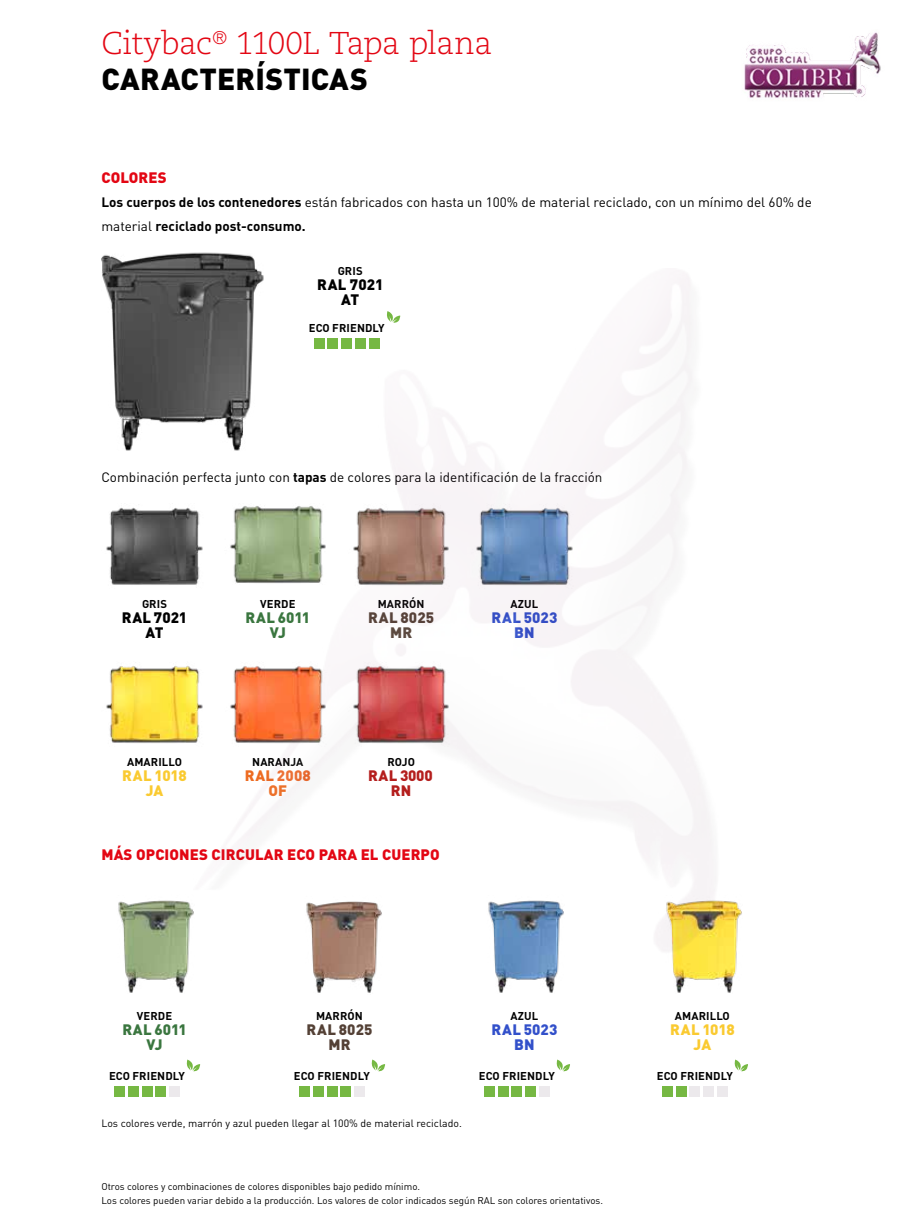
<style>
.page{position:relative;width:918px;height:1224px;background:#fff}
.page>*{position:absolute;margin:0;border:0;box-sizing:border-box;transform-origin:0 0}
.t1{font:300 31.5px "Caecilia LT Pro 45";letter-spacing:-.02em;color:#e30613}
.t2{font:900 30px "DIN Pro";letter-spacing:.01em;color:#000}
.t3{font:900 15px "DIN Pro";letter-spacing:.01em;color:#e30613}
.t4{font:900 15px/15px "DIN Pro";letter-spacing:.005em;color:#000;text-align:center}
.t5{font:900 15px/15px "DIN Pro";letter-spacing:-.005em;color:#3a763f;text-align:center}
.t6{font:900 15px/15px "DIN Pro";letter-spacing:.015em;color:#544136;text-align:center}
.t7{font:900 15px/15px "DIN Pro";letter-spacing:.015em;color:#3250ca;text-align:center}
.t8{font:900 15px/15px "DIN Pro";letter-spacing:-.005em;color:#faca30;text-align:center}
.t9{font:900 15px/15px "DIN Pro";letter-spacing:.02em;color:#ed6b21;text-align:center}
.t10{font:900 15px/15px "DIN Pro";letter-spacing:.005em;color:#b41e1d;text-align:center}
.t11{font:13.5px/24px "DIN Pro";color:#000}
.t12{font:700 11.25px "DIN Pro";letter-spacing:.01em;color:#000}
.t13{font:10.5px "DIN Pro";color:#000}
.t14{font:9.75px/13.5px "DIN Pro";color:#000}
.s1{font-weight:700}
.s2{color:#ed6a2b}
</style>
<div class="page">
<img style="left:106px;top:507px;width:87px;height:78px">
<img style="left:106px;top:666px;width:87px;height:77px">
<img style="left:101px;top:252px;width:156px;height:199px">
<img style="left:118px;top:900px;width:75px;height:93px">
<img style="left:312px;top:955px;width:65px;height:38px">
<img style="left:494px;top:955px;width:65px;height:38px">
<img style="left:672px;top:901px;width:70px;height:92px">
<div style="left:114px;top:1087px;width:11px;height:10px;background:#76b843"></div>
<div style="left:128px;top:1087px;width:11px;height:10px;background:#76b843"></div>
<div style="left:142px;top:1087px;width:10px;height:10px;background:#76b843"></div>
<div style="left:156px;top:1087px;width:10px;height:10px;background:#76b843"></div>
<div style="left:169px;top:1087px;width:11px;height:10px;background:#ece9ec"></div>
<svg style="left:186px;top:1060px;width:15px;height:12px"></svg>
<div style="left:299px;top:1087px;width:11px;height:10px;background:#76b843"></div>
<div style="left:313px;top:1087px;width:10px;height:10px;background:#76b843"></div>
<div style="left:327px;top:1087px;width:10px;height:10px;background:#76b843"></div>
<div style="left:340px;top:1087px;width:11px;height:10px;background:#76b843"></div>
<div style="left:354px;top:1087px;width:11px;height:10px;background:#ece9ec"></div>
<svg style="left:371px;top:1060px;width:15px;height:12px"></svg>
<div style="left:484px;top:1087px;width:11px;height:10px;background:#76b843"></div>
<div style="left:498px;top:1087px;width:10px;height:10px;background:#76b843"></div>
<div style="left:512px;top:1087px;width:10px;height:10px;background:#76b843"></div>
<div style="left:525px;top:1087px;width:11px;height:10px;background:#76b843"></div>
<div style="left:539px;top:1087px;width:11px;height:10px;background:#ece9ec"></div>
<svg style="left:556px;top:1060px;width:14px;height:12px"></svg>
<div style="left:662px;top:1087px;width:11px;height:10px;background:#76b843"></div>
<div style="left:676px;top:1087px;width:10px;height:10px;background:#76b843"></div>
<div style="left:690px;top:1087px;width:10px;height:10px;background:#ece9ec"></div>
<div style="left:703px;top:1087px;width:11px;height:10px;background:#ece9ec"></div>
<div style="left:717px;top:1087px;width:11px;height:10px;background:#ece9ec"></div>
<svg style="left:734px;top:1060px;width:14px;height:12px"></svg>
<img style="left:193px;top:269px;width:532px;height:686px">
<img style="left:744px;top:32px;width:137px;height:66px">
<h1 class="t1" style="left:101px;top:23px;width:393px">Citybac<sup>®</sup> 1100L Tapa plana</h1>
<h2 class="t2" style="left:102px;top:59px;width:268px">CARACTERÍSTICAS</h2>
<p class="t3" style="left:101px;top:167px;width:67px">COLORES</p>
<p class="t11" style="left:101px;top:190px;width:712px"><span class="s1">Los cuerpos de los contenedores</span> están fabricados con hasta un 100% de material reciclado, con un mínimo del 60% de material <span class="s1">reciclado post-consumo.</span></p>
<p class="t12" style="left:338px;top:263px;width:26px">GRIS</p>
<p class="t4" style="left:317px;top:276px;width:68px">RAL 7021<br>AT</p>
<p class="t12" style="left:309px;top:320px;width:77px">ECO FRIENDLY</p>
<p class="t11" style="left:101px;top:465px;width:503px">Combinación perfecta junto con <span class="s1">tapas</span> de colores para la identificación de la fracción</p>
<p class="t12" style="left:142px;top:596px;width:26px">GRIS</p>
<p class="t4" style="left:122px;top:610px;width:67px">RAL 7021<br>AT</p>
<p class="t12" style="left:127px;top:754px;width:56px">AMARILLO</p>
<p class="t8" style="left:122px;top:768px;width:66px">RAL 1018<br>JA</p>
<p class="t12" style="left:260px;top:596px;width:37px">VERDE</p>
<p class="t5" style="left:246px;top:610px;width:66px">RAL 6011<br>VJ</p>
<p class="t12" style="left:252px;top:754px;width:53px">NARANJA</p>
<p class="t9" style="left:245px;top:768px;width:68px">RAL <span class="s2">2008<br></span>OF</p>
<p class="t12" style="left:378px;top:596px;width:48px">MARRÓN</p>
<p class="t6" style="left:368px;top:610px;width:67px">RAL 8025<br>MR</p>
<p class="t12" style="left:387px;top:754px;width:29px">ROJO</p>
<p class="t10" style="left:368px;top:768px;width:66px">RAL 3000<br>RN</p>
<p class="t3" style="left:101px;top:845px;width:340px">MÁS OPCIONES CIRCULAR ECO PARA EL CUERPO</p>
<p class="t12" style="left:511px;top:596px;width:29px">AZUL</p>
<p class="t7" style="left:492px;top:610px;width:67px">RAL 5023<br>BN</p>
<p class="t12" style="left:137px;top:1008px;width:37px">VERDE</p>
<p class="t5" style="left:122px;top:1021px;width:66px">RAL 6011<br>VJ</p>
<p class="t12" style="left:316px;top:1008px;width:48px">MARRÓN</p>
<p class="t6" style="left:307px;top:1021px;width:67px">RAL 8025<br>MR</p>
<p class="t12" style="left:511px;top:1008px;width:29px">AZUL</p>
<p class="t7" style="left:492px;top:1021px;width:67px">RAL 5023<br>BN</p>
<p class="t12" style="left:675px;top:1008px;width:56px">AMARILLO</p>
<p class="t8" style="left:670px;top:1021px;width:66px">RAL 1018<br>JA</p>
<p class="t12" style="left:109px;top:1069px;width:77px">ECO FRIENDLY</p>
<p class="t12" style="left:294px;top:1069px;width:77px">ECO FRIENDLY</p>
<p class="t12" style="left:479px;top:1069px;width:77px">ECO FRIENDLY</p>
<p class="t12" style="left:657px;top:1069px;width:77px">ECO FRIENDLY</p>
<p class="t13" style="left:101px;top:1116px;width:362px">Los colores verde, marrón y azul pueden llegar al 100% de material reciclado.</p>
<p class="t14" style="left:101px;top:1180px;width:503px">Otros colores y combinaciones de colores disponibles bajo pedido mínimo.<br>Los colores pueden variar debido a la producción. Los valores de color indicados según RAL son colores orientativos.</p>
</div>
